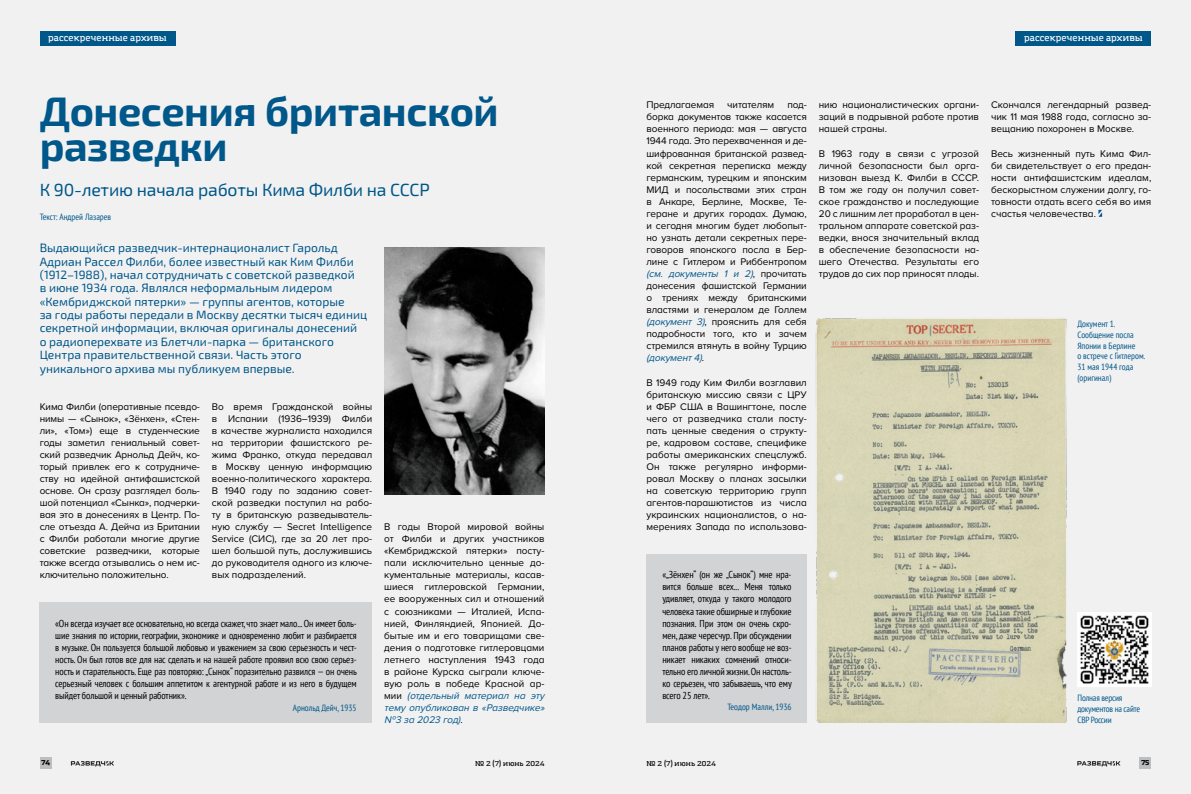
<style>
.page{position:relative;width:1191px;height:794px;background:#fff}
.page>*{position:absolute;margin:0;border:0;box-sizing:border-box;transform-origin:0 0}
.t1{font:700 41.2px/35px "Exo 2";letter-spacing:-.01em;color:#005789}
.t2{font:17.6px "Exo 2";letter-spacing:-.01em;color:#005789}
.t3{font:12px/13.4px "Exo 2";color:#005789}
.t4{font:10px/12px "Proxima Nova A";color:#000;text-align:justify}
.t5{font:condensed 10px/12px "PT Sans";letter-spacing:-.01em;color:#000;text-align:justify}
.t6{font:condensed 9px/10.8px "PT Sans";color:#005789}
.t7{font:600 9px "Amazing Grotesk";letter-spacing:.005em;color:#fff}
.t8{font:condensed 9px/10.8px "PT Sans";letter-spacing:-.02em;color:#005789}
.t9{font:600 7px "Amazing Grotesk";letter-spacing:.015em;color:#000}
.t10{font:900 7px "Amazing Grotesk";color:#000}
.s1{font-style:italic;color:#005789}
</style>
<div class="page">
<div style="left:0;top:0;width:595px;height:794px;background:#f1f1f2"></div>
<div style="left:595px;top:0;width:596px;height:794px;background:#f1f1f2"></div>
<div style="left:646px;top:554px;width:160px;height:169px;background:#d1d3d4"></div>
<div style="left:40px;top:602px;width:332px;height:121px;background:#d1d3d4"></div>
<div style="left:1139px;top:756px;width:12px;height:12px;background:#bcbec0"></div>
<svg style="left:1077px;top:761px;width:43px;height:5px"></svg>
<svg style="left:71px;top:761px;width:43px;height:5px"></svg>
<div style="left:40px;top:756px;width:12px;height:12px;background:#bcbec0"></div>
<img style="left:815px;top:318px;width:252px;height:404px">
<svg style="left:1098px;top:210px;width:4px;height:7px"></svg>
<img style="left:1077px;top:613px;width:74px;height:74px">
<img style="left:384px;top:247px;width:160px;height:248px">
<div style="left:1015px;top:31px;width:136px;height:14px;background:#005789"></div>
<div style="left:40px;top:31px;width:135px;height:14px;background:#005789"></div>
<p class="t7" style="left:48px;top:33px;width:120px">рассекреченные архивы</p>
<p class="t7" style="left:1024px;top:33px;width:120px">рассекреченные архивы</p>
<h1 class="t1" style="left:40px;top:92px;width:460px">Донесения британской разведки</h1>
<h2 class="t2" style="left:40px;top:177px;width:391px">К 90-летию начала работы Кима Филби на СССР</h2>
<p class="t6" style="left:40px;top:211px;width:73px">Текст: Андрей Лазарев</p>
<p class="t3" style="left:40px;top:241px;width:329px">Выдающийся разведчик-интернационалист Гарольд Адриан Рассел Филби, более известный как Ким Филби (1912–1988), начал сотрудничать с советской разведкой<br>в июне 1934 года. Являлся неформальным лидером «Кембриджской пятерки» — группы агентов, которые<br>за годы работы передали в Москву десятки тысяч единиц секретной информации, включая оригиналы донесений о радиоперехвате из Блетчли-парка — британского Центра правительственной связи. Часть этого уникального архива мы публикуем впервые.</p>
<p class="t4" style="left:40px;top:400px;width:162px">Кима Филби (оперативные псевдо&shy;нимы — «Сынок», «Зёнхен», «Стен&shy;ли», «Том») еще в студенческие годы заметил гениальный совет&shy;ский разведчик Арнольд Дейч, ко&shy;торый привлек его к сотрудниче&shy;ству на идейной антифашистской основе. Он сразу разглядел боль&shy;шой потенциал «Сынка», подчерки&shy;вая это в донесениях в Центр. По&shy;сле отъезда А. Дейча из Британии с Филби работали многие другие советские разведчики, которые также всегда отзывались о нем ис&shy;ключительно положительно.</p>
<p class="t4" style="left:212px;top:400px;width:162px">Во время Гражданской войны в Испании (1936–1939) Филби в качестве журналиста находился на территории фашистского ре&shy;жима Франко, откуда передавал в Москву ценную информацию военно-политического характера.<br>В 1940 году по заданию совет&shy;ской разведки поступил на рабо&shy;ту в британскую разведыватель&shy;ную службу — Secret Intelligence Service (СИС), где за 20 лет про&shy;шел большой путь, дослужившись до руководителя одного из ключе&shy;вых подразделений.</p>
<p class="t5" style="left:55px;top:617px;width:303px">«Он всегда изучает все основательно, но всегда скажет, что знает мало... Он имеет боль&shy;шие знания по истории, географии, экономике и одновременно любит и разбирается в музыке. Он пользуется большой любовью и уважением за свою серьезность и чест&shy;ность. Он был готов все для нас сделать и на нашей работе проявил всю свою серьез&shy;ность и старательность. Еще раз повторяю: „Сынок“ поразительно развился — он очень серьезный человек с большим аппетитом к агентурной работе и из него в будущем выйдет большой и ценный работник».</p>
<p class="t6" style="left:293px;top:702px;width:65px">Арнольд Дейч, 1935</p>
<p class="t4" style="left:384px;top:521px;width:164px;text-align:left">В годы Второй мировой войны от Филби и других участников «Кембриджской пятерки» посту&shy;пали исключительно ценные до&shy;кументальные материалы, касав&shy;шиеся гитлеровской Германии, ее вооруженных сил и отношений с союзниками — Италией, Испа&shy;нией, Финляндией, Японией. До&shy;бытые им и его товарищами све&shy;дения о подготовке гитлеровцами летнего наступления 1943 года в районе Курска сыграли ключе&shy;вую роль в победе Красной ар&shy;м и и <span class="s1">(отдельный материал на эту тему опубликован в «Разведчике» №3 за 2023 год)</span>.</p>
<p class="t4" style="left:646px;top:99px;width:69px">Предлагаемая</p>
<p class="t4" style="left:727px;top:99px;width:48px">читателям</p>
<p class="t4" style="left:646px;top:99px;width:162px;text-indent:141px">под&shy;борка документов также касается военного периода: мая — августа 1944 года. Это перехваченная и де&shy;шифрованная британской развед&shy;кой секретная переписка между германским, турецким и японским МИД и посольствами этих стран в Анкаре, Берлине, Москве, Те&shy;геране и других городах. Думаю, и сегодня многим будет любопыт&shy;но узнать детали секретных пере&shy;говоров японского посла в Бер&shy;лине с Гитлером и Риббентропом <span class="s1">(см. документы 1 и 2)</span>, п р о ч и т а т ь донесения фашистской Германии о трениях между британскими властями и генералом де Голлем <span class="s1">(документ 3)</span>, прояснить для себя подробности того, кто и зачем стремился втянуть в войну Турцию <span class="s1">(документ4)</span>.</p>
<p class="t4" style="left:646px;top:376px;width:162px">В 1949 году Ким Филби возглавил британскую миссию связи с ЦРУ и ФБР США в Вашингтоне, после чего от разведчика стали посту&shy;пать ценные сведения о структу&shy;ре, кадровом составе, специфике работы американских спецслужб.<br>Он также регулярно информи&shy;ровал Москву о планах засылки на советскую территорию групп агентов-парашютистов из числа украинских националистов, о на&shy;мерениях Запада по использова-</p>
<p class="t4" style="left:818px;top:99px;width:162px">нию националистических органи&shy;заций в подрывной работе против нашей страны.</p>
<p class="t4" style="left:818px;top:147px;width:162px">В 1963 году в связи с угрозой личной безопасности был орга&shy;низован выезд К. Филби в СССР.<br>В том же году он получил совет&shy;ское гражданство и последующие 20 с лишним лет проработал в цен&shy;тральном аппарате советской раз&shy;ведки, внося значительный вклад в обеспечение безопасности на&shy;шего Отечества. Результаты его трудов до сих пор приносят плоды.</p>
<p class="t4" style="left:991px;top:99px;width:162px">Скончался легендарный развед&shy;чик 11 мая 1988 года, согласно за&shy;вещанию похоронен в Москве.</p>
<p class="t4" style="left:991px;top:147px;width:162px">Весь жизненный путь Кима Фил&shy;би свидетельствует о его предан&shy;ности антифашистским идеалам, бескорыстном служении долгу, го&shy;товности отдать всего себя во имя счастья человечества.</p>
<p class="t6" style="left:1077px;top:318px;width:69px">Документ 1.<br>Сообщение посла<br>Японии в Берлине<br>о встрече с Гитлером.<br>31 мая 1944 года (оригинал)</p>
<p class="t5" style="left:662px;top:568px;width:131px">«„Зёнхен“ (он же „Сынок“) мне нра&shy;вится больше всех... Меня только удивляет, откуда у такого молодого человека такие обширные и глубокие познания. При этом он очень скро&shy;мен, даже чересчур. При обсуждении планов работы у него вообще не воз&shy;никает никаких сомнений относи&shy;тельно его личной жизни. Он настоль&shy;ко серьезен, что забываешь, что ему всего 25 лет».</p>
<p class="t6" style="left:727px;top:701px;width:66px">Теодор Малли, 1936</p>
<p class="t8" style="left:1077px;top:692px;width:64px">Полная версия документов на сайте<br>СВР России</p>
<p class="t10" style="left:41px;top:758px;width:10px">74</p>
<p class="t9" style="left:475px;top:758px;width:71px">№ 2 (7) июнь 2024</p>
<p class="t9" style="left:646px;top:758px;width:71px">№ 2 (7) июнь 2024</p>
<p class="t10" style="left:1141px;top:758px;width:10px">75</p>
</div>
